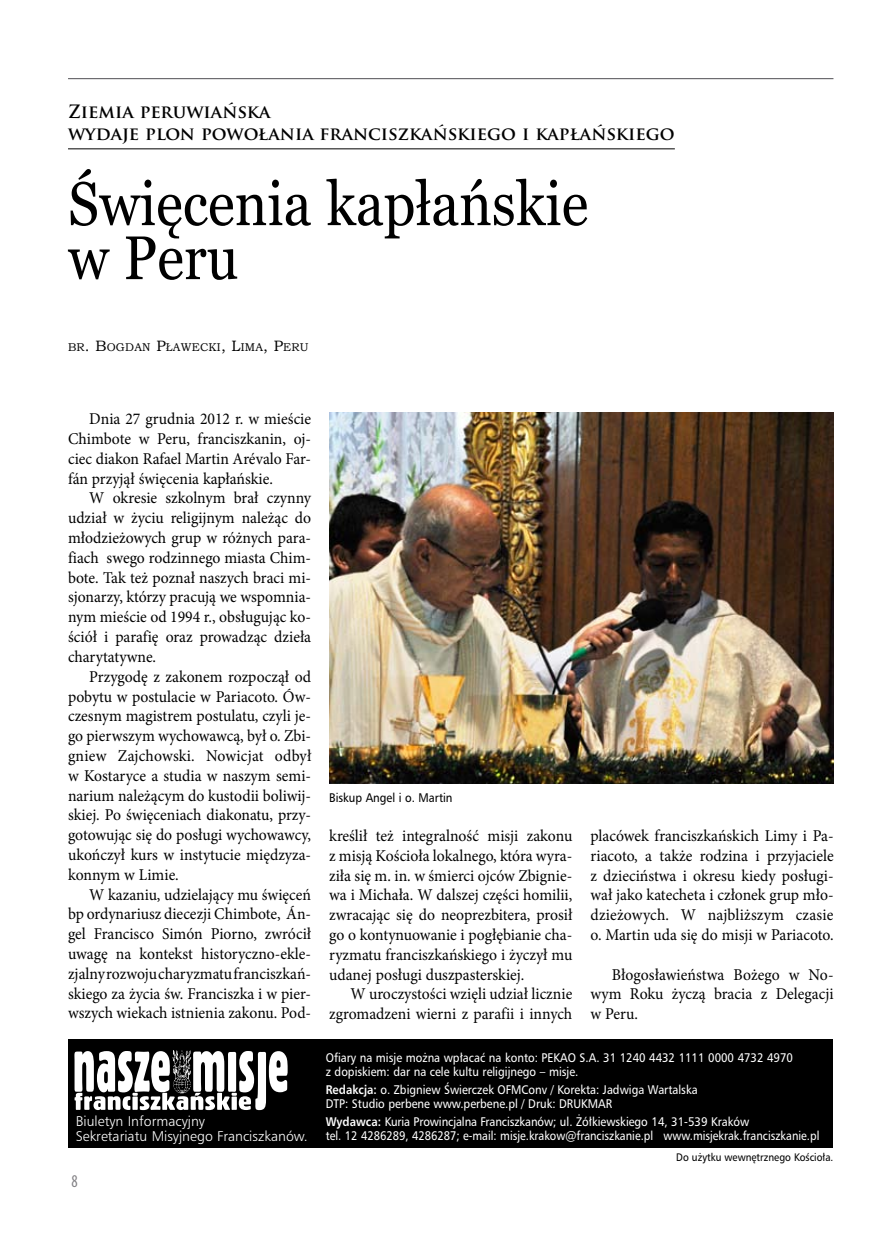
<style>
.page{position:relative;width:876px;height:1246px;background:#fff}
.page>*{position:absolute;margin:0;border:0;box-sizing:border-box;transform-origin:0 0}
.t1{font:61.5px/54px "Georgia";color:#000;scale:.9 1}
.t2{font:700 18px/22.5px "Trajan Pro";color:#000}
.t3{font:condensed 18px "Myriad Pro";color:#818084;scale:.9 1}
.t4{font:16.5px/19.8px "Minion Pro";color:#000;text-align:justify;scale:.95 1}
.t5{font:13.5px/15px "Humnst 777 Lt PL";color:#fff}
.t6{font:12px/13.5px "Humnst 777 PL";color:#fff;scale:.9 1}
.t7{font:12px "Humnst 777 PL";color:#000;scale:.9 1}
.t8{font:11.25px "Bookman Old Style";letter-spacing:.02em;color:#000}
.t9{font:10.5px "Humnst 777 PL";color:#000;scale:.9 1}
.s1{font-size:15px}
.s2{font-weight:700}
</style>
<div class="page">
<hr style="left:68px;top:78px;width:765px;height:1px;background:#504f53">
<div style="left:68px;top:1040px;width:765px;height:108px;background:#000"></div>
<svg style="left:74px;top:1051px;width:214px;height:59px"></svg>
<img style="left:168px;top:1050px;width:26px;height:43px">
<hr style="left:68px;top:149px;width:607px;height:1px;background:#000">
<img style="left:329px;top:412px;width:504px;height:372px">
<p class="t2" style="left:68px;top:100px;width:608px">Ziemia peruwiańska<br>wydaje plon powołania franciszkańskiego i kapłańskiego</p>
<h1 class="t1" style="left:68px;top:178px;width:580px">Święcenia kapłańskie w Peru</h1>
<p class="t8" style="left:68px;top:340px;width:242px">BR<span class="s1">. B</span>OGDAN <span class="s1">P</span>ŁAWECKI<span class="s1">, L</span>IMA<span class="s1">, P</span>ERU</p>
<p class="t4" style="left:68px;top:409px;width:257px;text-indent:21px">Dnia 27 grudnia 2012 r. w mieście Chimbote w Peru, franciszkanin, oj&shy;ciec diakon Rafael Martin Arévalo Far&shy;fán przyjął święcenia kapłańskie.</p>
<p class="t4" style="left:68px;top:488px;width:257px;text-indent:21px">W okresie szkolnym brał czynny udział w życiu religijnym należąc do młodzieżowych grup w różnych para&shy;fiach swego rodzinnego miasta Chim&shy;bote. Tak też poznał naszych braci mi&shy;sjonarzy, którzy pracują we wspomnia&shy;nym mieście od 1994 r., obsługując ko&shy;ściół i parafię oraz prowadząc dzieła charytatywne.</p>
<p class="t4" style="left:68px;top:667px;width:258px;text-indent:21px">Przygodę z zakonem rozpoczął od pobytu w postulacie w Pariacoto. Ów&shy;czesnym magistrem postulatu, czyli je&shy;go pierwszym wychowawcą, był o. Zbi&shy;gniew Zajchowski. Nowicjat odbył w Kostaryce a studia w naszym semi&shy;narium należącym do kustodii boliwij&shy;skiej. Po święceniach diakonatu, przy&shy;gotowując się do posługi wychowawcy, ukończył kurs w instytucie międzyza&shy;konnym w Limie.</p>
<p class="t4" style="left:68px;top:884px;width:257px;text-indent:21px">W kazaniu, udzielający mu święceń bp ordynariusz diecezji Chimbote, Án&shy;gel Francisco Simón Piorno, zwrócił uwagę na kontekst historyczno-ekle&shy;zjalny rozwoju charyzmatu franciszkań&shy;skiego za życia św. Franciszka i w pier&shy;wszych wiekach istnienia zakonu. Pod-</p>
<p class="t5" style="left:76px;top:1114px;width:234px">Biu-le-tyn In-for-ma-cyj-ny<br>Se-kre-ta-ria-tu Mi-syj-ne-go Fran-cisz-ka-nów.</p>
<p class="t3" style="left:72px;top:1170px;width:8px">8</p>
<p class="t7" style="left:329px;top:789px;width:139px">Biskup Angel i o. Martin</p>
<p class="t4" style="left:329px;top:826px;width:257px">kreślił też integralność misji zakonu z misją Kościoła lokalnego, która wyra&shy;ziła się m. in. w śmierci ojców Zbignie&shy;wa i Michała. W dalszej części homilii, zwracając się do neoprezbitera, prosił go o kontynuowanie i pogłębianie cha&shy;ryzmatu franciszkańskiego i życzył mu udanej posługi duszpasterskiej.</p>
<p class="t4" style="left:329px;top:984px;width:257px;text-align:right">W uroczystości wzięli udział licznie zgromadzeni wierni z parafii i innych</p>
<p class="t4" style="left:590px;top:826px;width:257px">placówek franciszkańskich Limy i Pa&shy;riacoto, a także rodzina i przyjaciele z dzieciństwa i okresu kiedy posługi&shy;wał jako katecheta i członek grup mło&shy;dzieżowych. W najbliższym czasie o. Martin uda się do misji w Pariacoto.</p>
<p class="t4" style="left:590px;top:964px;width:257px;text-indent:21px">Błogosławieństwa Bożego w No&shy;wym Roku życzą bracia z Delegacji w Peru.</p>
<p class="t6" style="left:326px;top:1051px;width:521px">Ofiary na misje można wpłacać na konto: PEKAO S.A. 31 1240 4432 1111 0000 4732 4970 z dopiskiem: dar na cele kultu religijnego – misje.</p>
<p class="t6" style="left:326px;top:1083px;width:415px"><span class="s2">Re-dak-cja:</span> o. Zbigniew Świerczek OFMConv / Korekta: Jadwiga Wartalska<br>DTP: Studio perbene www.perbene.pl / Druk: DRUKMAR</p>
<p class="t6" style="left:326px;top:1114px;width:550px;line-height:14.4px"><span class="s2">Wydawca:</span> Kuria Prowincjalna Franciszkanów; ul. Żółkiewskiego 14, 31-539 Kraków<br>tel. 12 4286289, 4286287; e-mail: misje.krakow@franciszkanie.pl www.misjekrak.franciszkanie.pl</p>
<p class="t9" style="left:676px;top:1150px;width:176px">Do użytku wewnętrznego Kościoła.</p>
</div>
